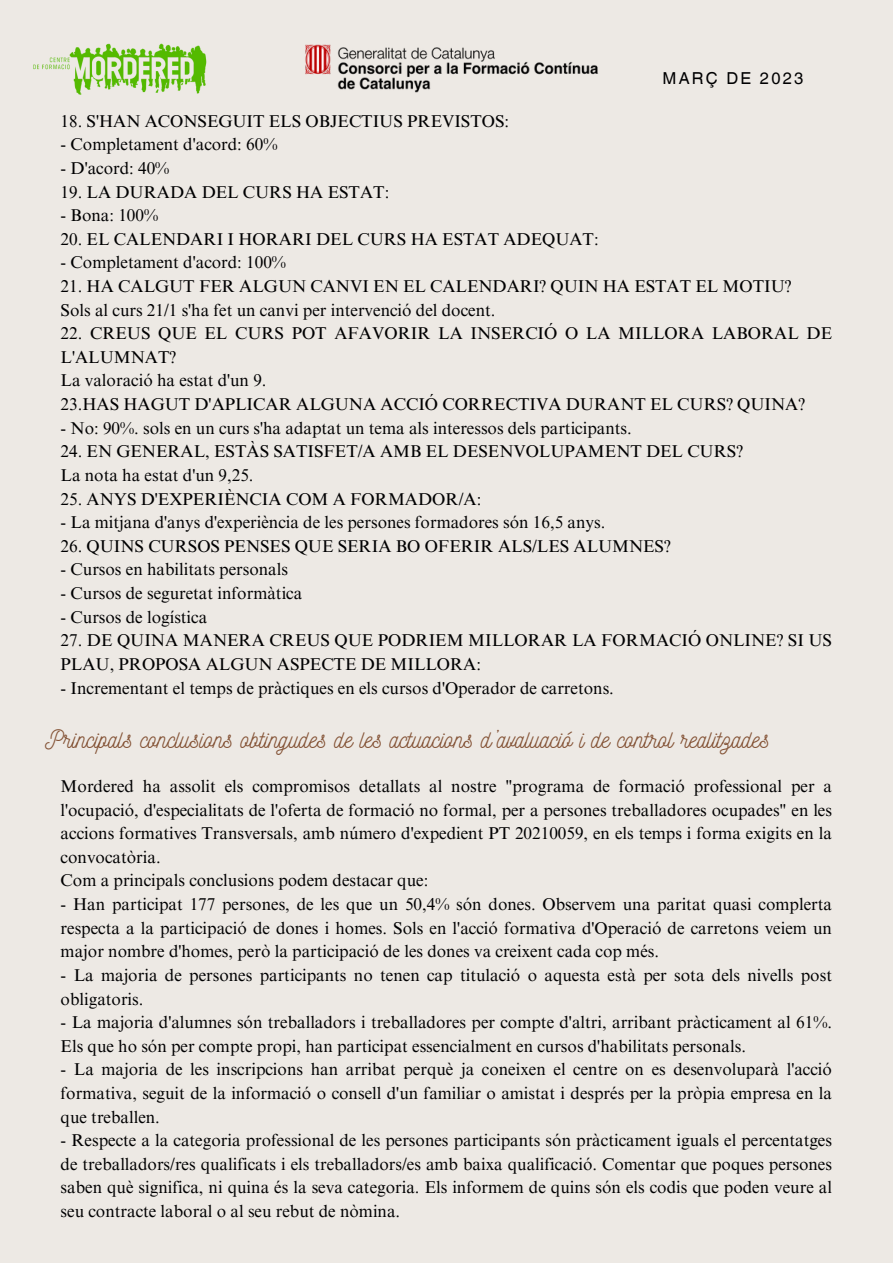
<style>
.page{position:relative;width:893px;height:1264px;background:#fff}
.page>*{position:absolute;margin:0;border:0;box-sizing:border-box;transform-origin:0 0}
.t1{font:24.6px "Nickainley";color:#845336}
.t2{font:17.1px/23.5px "Times NRMT Pro";color:#000001}
.t3{font:16.5px "Helvetica World";letter-spacing:.14em;color:#000001}
</style>
<div class="page">
<div style="left:0;top:0;width:892px;height:1262px;background:#ede9e4"></div>
<img style="left:33px;top:43px;width:174px;height:52px">
<img style="left:305px;top:44px;width:293px;height:49px">
<p class="t3" style="left:662px;top:68px;width:142px">MARÇ DE 2023</p>
<p class="t2" style="left:61px;top:111px;width:450px">18. S'HAN ACONSEGUIT ELS OBJECTIUS PREVISTOS:</p>
<p class="t2" style="left:61px;top:135px;width:218px">- Completament d'acord: 60%</p>
<p class="t2" style="left:61px;top:158px;width:110px">- D'acord: 40%</p>
<p class="t2" style="left:61px;top:182px;width:330px">19. LA DURADA DEL CURS HA ESTAT:</p>
<p class="t2" style="left:61px;top:206px;width:99px">- Bona: 100%</p>
<p class="t2" style="left:61px;top:229px;width:539px">20. EL CALENDARI I HORARI DEL CURS HA ESTAT ADEQUAT:</p>
<p class="t2" style="left:61px;top:253px;width:227px">- Completament d'acord: 100%</p>
<p class="t2" style="left:61px;top:276px;width:732px">21. HA CALGUT FER ALGUN CANVI EN EL CALENDARI? QUIN HA ESTAT EL MOTIU?</p>
<p class="t2" style="left:61px;top:300px;width:436px">Sols al curs 21/1 s'ha fet un canvi per intervenció del docent.</p>
<p class="t2" style="left:61px;top:324px;width:772px">22. CREUS QUE EL CURS POT AFAVORIR LA INSERCIÓ O LA MILLORA LABORAL DE<br>L'ALUMNAT?</p>
<p class="t2" style="left:61px;top:371px;width:207px">La valoració ha estat d'un 9.</p>
<p class="t2" style="left:61px;top:394px;width:745px">23.HAS HAGUT D'APLICAR ALGUNA ACCIÓ CORRECTIVA DURANT EL CURS? QUINA?</p>
<p class="t2" style="left:61px;top:418px;width:572px">- No: 90%. sols en un curs s'ha adaptat un tema als interessos dels participants.</p>
<p class="t2" style="left:61px;top:442px;width:683px">24. EN GENERAL, ESTÀS SATISFET/A AMB EL DESENVOLUPAMENT DEL CURS?</p>
<p class="t2" style="left:61px;top:465px;width:194px">La nota ha estat d'un 9,25.</p>
<p class="t2" style="left:61px;top:489px;width:422px">25. ANYS D'EXPERIÈNCIA COM A FORMADOR/A:</p>
<p class="t2" style="left:61px;top:512px;width:546px">- La mitjana d'anys d'experiència de les persones formadores són 16,5 anys.</p>
<p class="t2" style="left:61px;top:536px;width:611px">26. QUINS CURSOS PENSES QUE SERIA BO OFERIR ALS/LES ALUMNES?</p>
<p class="t2" style="left:61px;top:560px;width:229px">- Cursos en habilitats personals</p>
<p class="t2" style="left:61px;top:583px;width:243px">- Cursos de seguretat informàtica</p>
<p class="t2" style="left:61px;top:607px;width:148px">- Cursos de logística</p>
<p class="t2" style="left:61px;top:630px;width:772px">27. DE QUINA MANERA CREUS QUE PODRIEM MILLORAR LA FORMACIÓ ONLINE? SI US<br>PLAU, PROPOSA ALGUN ASPECTE DE MILLORA:</p>
<p class="t2" style="left:61px;top:678px;width:554px">- Incrementant el temps de pràctiques en els cursos d'Operador de carretons.</p>
<p class="t1" style="left:45px;top:723px;width:725px">Principals conclusions obtingudes de les actuacions d’avaluació i de control realitzades</p>
<p class="t2" style="left:61px;top:776px;width:772px;text-align:justify">Mordered ha assolit els compromisos detallats al nostre "programa de formació professional per a l'ocupació, d'especialitats de l'oferta de formació no formal, per a persones treballadores ocupades" en les accions formatives Transversals, amb número d'expedient PT 20210059, en els temps i forma exigits en la convocatòria.</p>
<p class="t2" style="left:61px;top:871px;width:369px">Com a principals conclusions podem destacar que:</p>
<p class="t2" style="left:61px;top:894px;width:772px;text-align:justify">- Han participat 177 persones, de les que un 50,4% són dones. Observem una paritat quasi complerta respecta a la participació de dones i homes. Sols en l'acció formativa d'Operació de carretons veiem un major nombre d'homes, però la participació de les dones va creixent cada cop més.</p>
<p class="t2" style="left:61px;top:965px;width:772px">- La majoria de persones participants no tenen cap titulació o aquesta està per sota dels nivells post obligatoris.</p>
<p class="t2" style="left:61px;top:1012px;width:772px">- La majoria d'alumnes són treballadors i treballadores per compte d'altri, arribant pràcticament al 61%.<br>Els que ho són per compte propi, han participat essencialment en cursos d'habilitats personals.</p>
<p class="t2" style="left:61px;top:1059px;width:772px;text-align:justify">- La majoria de les inscripcions han arribat perquè ja coneixen el centre on es desenvoluparà l'acció formativa, seguit de la informació o consell d'un familiar o amistat i després per la pròpia empresa en la que treballen.</p>
<p class="t2" style="left:61px;top:1130px;width:772px;text-align:justify">- Respecte a la categoria professional de les persones participants són pràcticament iguals el percentatges de treballadors/res qualificats i els treballadors/es amb baixa qualificació. Comentar que poques persones saben què significa, ni quina és la seva categoria. Els informem de quins són els codis que poden veure al seu contracte laboral o al seu rebut de nòmina.</p>
</div>
